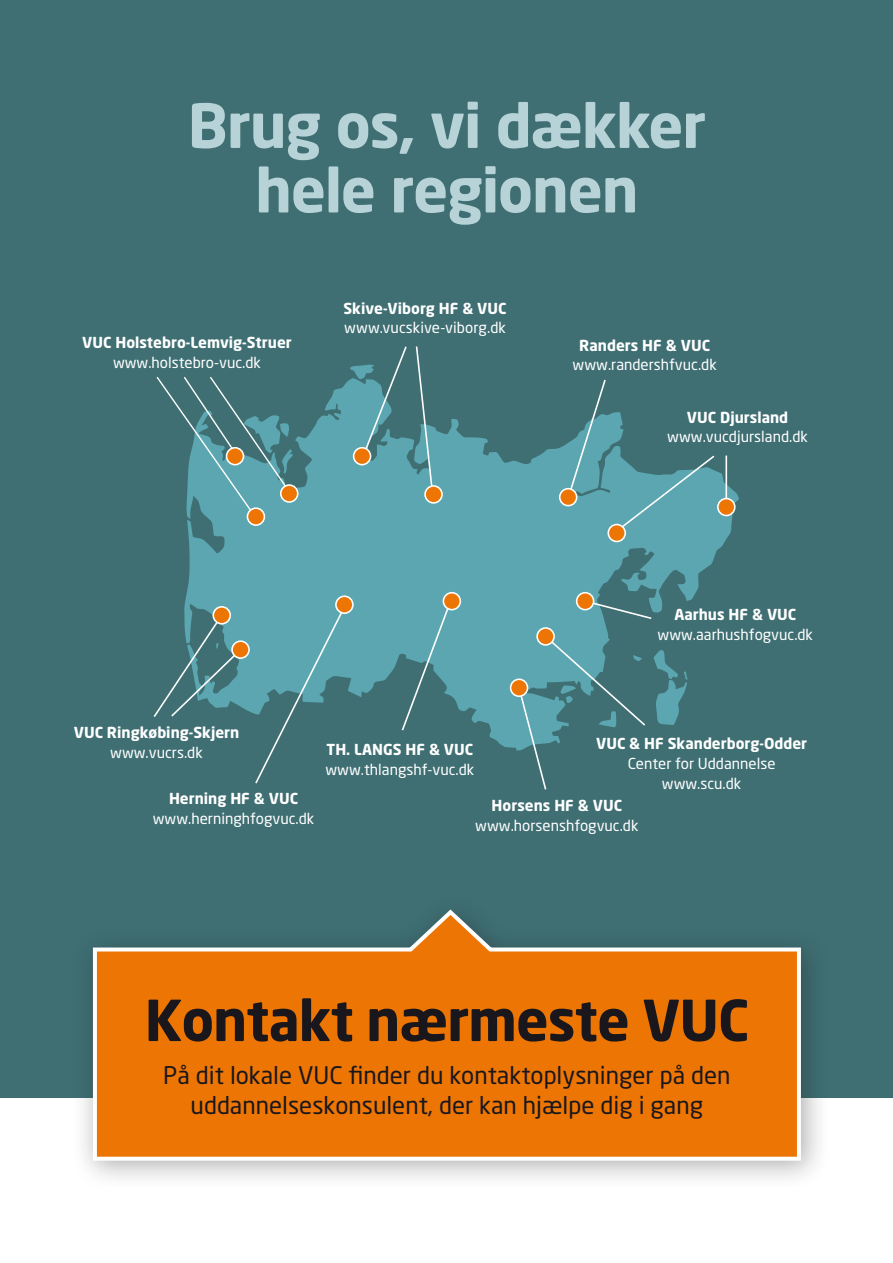
<style>
.page{position:relative;width:893px;height:1263px;background:#fff}
.page>*{position:absolute;margin:0;border:0;box-sizing:border-box;transform-origin:0 0}
.t1{font:700 60px "Neo Sans Std";letter-spacing:-.02em;color:#b8d3d7}
.t2{font:700 55.8px "Neo Sans";letter-spacing:-.02em;color:#1a171c}
.t3{font:24px/30px "Neo Sans Std";color:#1a171c;text-align:center}
.t4{font:15px "Neo Sans Std";color:#fff}
.t5{font:700 15px/20px "Neo Sans Std";color:#fff;text-align:center}
.s1{font-weight:400}
</style>
<div class="page">
<div style="left:0;top:0;width:893px;height:1097px;background:#3f6f73"></div>
<div style="left:72px;top:891px;width:758px;height:299px;background:#1a171c;opacity:.35"></div>
<svg style="left:91px;top:907px;width:712px;height:256px"></svg>
<svg style="left:184px;top:380px;width:555px;height:370px;fill:#5ba6b0"></svg>
<svg style="left:653px;top:649px;width:35px;height:76px"></svg>
<svg style="left:156px;top:376px;width:137px;height:137px"></svg>
<svg style="left:350px;top:346px;width:58px;height:108px"></svg>
<svg style="left:415px;top:346px;width:19px;height:145px"></svg>
<svg style="left:568px;top:379px;width:39px;height:116px"></svg>
<svg style="left:616px;top:454px;width:100px;height:78px"></svg>
<hr style="left:725px;top:456px;width:2px;height:50px;background:#fff">
<svg style="left:254px;top:600px;width:95px;height:184px"></svg>
<svg style="left:400px;top:600px;width:52px;height:132px"></svg>
<svg style="left:153px;top:613px;width:90px;height:106px"></svg>
<svg style="left:517px;top:634px;width:130px;height:156px"></svg>
<svg style="left:583px;top:599px;width:70px;height:21px"></svg>
<div style="left:227px;top:448px;width:16px;height:17px;background:#ed7504;border-radius:50%"></div>
<div style="left:226px;top:447px;width:18px;height:18px;border:2px solid #fff;border-radius:50%"></div>
<div style="left:247px;top:508px;width:17px;height:17px;background:#ed7504;border-radius:50%"></div>
<div style="left:247px;top:507px;width:18px;height:19px;border:2px solid #fff;border-radius:50%"></div>
<div style="left:281px;top:485px;width:17px;height:17px;background:#ed7504;border-radius:50%"></div>
<div style="left:280px;top:484px;width:18px;height:19px;border:2px solid #fff;border-radius:50%"></div>
<div style="left:354px;top:448px;width:17px;height:17px;background:#ed7504;border-radius:50%"></div>
<div style="left:353px;top:447px;width:18px;height:18px;border:2px solid #fff;border-radius:50%"></div>
<div style="left:425px;top:486px;width:17px;height:17px;background:#ed7504;border-radius:50%"></div>
<div style="left:424px;top:485px;width:19px;height:19px;border:2px solid #fff;border-radius:50%"></div>
<div style="left:560px;top:489px;width:17px;height:17px;background:#ed7504;border-radius:50%"></div>
<div style="left:559px;top:488px;width:18px;height:18px;border:2px solid #fff;border-radius:50%"></div>
<div style="left:608px;top:524px;width:17px;height:17px;background:#ed7504;border-radius:50%"></div>
<div style="left:607px;top:524px;width:19px;height:18px;border:2px solid #fff;border-radius:50%"></div>
<div style="left:577px;top:593px;width:17px;height:17px;background:#ed7504;border-radius:50%"></div>
<div style="left:576px;top:592px;width:18px;height:18px;border:2px solid #fff;border-radius:50%"></div>
<div style="left:443px;top:593px;width:17px;height:17px;background:#ed7504;border-radius:50%"></div>
<div style="left:443px;top:592px;width:18px;height:18px;border:2px solid #fff;border-radius:50%"></div>
<div style="left:336px;top:596px;width:17px;height:17px;background:#ed7504;border-radius:50%"></div>
<div style="left:335px;top:595px;width:19px;height:19px;border:2px solid #fff;border-radius:50%"></div>
<div style="left:718px;top:499px;width:17px;height:16px;background:#ed7504;border-radius:50%"></div>
<div style="left:717px;top:498px;width:19px;height:18px;border:2px solid #fff;border-radius:50%"></div>
<div style="left:232px;top:641px;width:17px;height:17px;background:#ed7504;border-radius:50%"></div>
<div style="left:231px;top:640px;width:19px;height:19px;border:2px solid #fff;border-radius:50%"></div>
<div style="left:213px;top:607px;width:17px;height:17px;background:#ed7504;border-radius:50%"></div>
<div style="left:212px;top:606px;width:19px;height:18px;border:2px solid #fff;border-radius:50%"></div>
<div style="left:511px;top:679px;width:16px;height:17px;background:#ed7504;border-radius:50%"></div>
<div style="left:510px;top:678px;width:18px;height:19px;border:2px solid #fff;border-radius:50%"></div>
<div style="left:537px;top:628px;width:17px;height:17px;background:#ed7504;border-radius:50%"></div>
<div style="left:536px;top:627px;width:19px;height:19px;border:2px solid #fff;border-radius:50%"></div>
<p class="t1" style="left:188px;top:87px;width:520px">Brug os, vi dækker</p>
<p class="t1" style="left:255px;top:152px;width:385px">hele regionen</p>
<p class="t5" style="left:82px;top:332px;width:211px">VUC Holstebro-Lemvig-Struer</p>
<p class="t4" style="left:113px;top:353px;width:149px">www.holstebro-vuc.dk</p>
<p class="t5" style="left:343px;top:298px;width:165px">Skive-Viborg HF &amp; VUC</p>
<p class="t4" style="left:344px;top:319px;width:163px">www.vucskive-viborg.dk</p>
<p class="t5" style="left:579px;top:335px;width:132px">Randers HF &amp; VUC</p>
<p class="t4" style="left:573px;top:356px;width:146px">www.randershfvuc.dk</p>
<p class="t5" style="left:687px;top:407px;width:103px">VUC Djursland</p>
<p class="t4" style="left:667px;top:428px;width:142px">www.vucdjursland.dk</p>
<p class="t5" style="left:674px;top:604px;width:124px">Aarhus HF &amp; VUC</p>
<p class="t4" style="left:658px;top:625px;width:157px">www.aarhushfogvuc.dk</p>
<p class="t5" style="left:74px;top:722px;width:167px">VUC Ringkøbing-Skjern</p>
<p class="t4" style="left:110px;top:743px;width:94px">www.vucrs.dk</p>
<p class="t5" style="left:169px;top:788px;width:131px">Herning HF &amp; VUC</p>
<p class="t4" style="left:153px;top:809px;width:163px">www.herninghfogvuc.dk</p>
<p class="t5" style="left:596px;top:733px;width:213px">VUC &amp; HF Skanderborg-Odder<br><span class="s1">Center for Uddannelse</span></p>
<p class="t4" style="left:662px;top:774px;width:81px">www.scu.dk</p>
<p class="t5" style="left:492px;top:795px;width:132px">Horsens HF &amp; VUC</p>
<p class="t4" style="left:475px;top:817px;width:165px">www.horsenshfogvuc.dk</p>
<p class="t5" style="left:327px;top:739px;width:148px">TH. LANGS HF &amp; VUC</p>
<p class="t4" style="left:325px;top:760px;width:150px">www.thlangshf-vuc.dk</p>
<p class="t2" style="left:145px;top:984px;width:606px">Kontakt nærmeste VUC</p>
<p class="t3" style="left:163px;top:1060px;width:569px">På dit lokale VUC finder du kontaktoplysninger på den uddannelseskonsulent, der kan hjælpe dig i gang</p>
</div>
